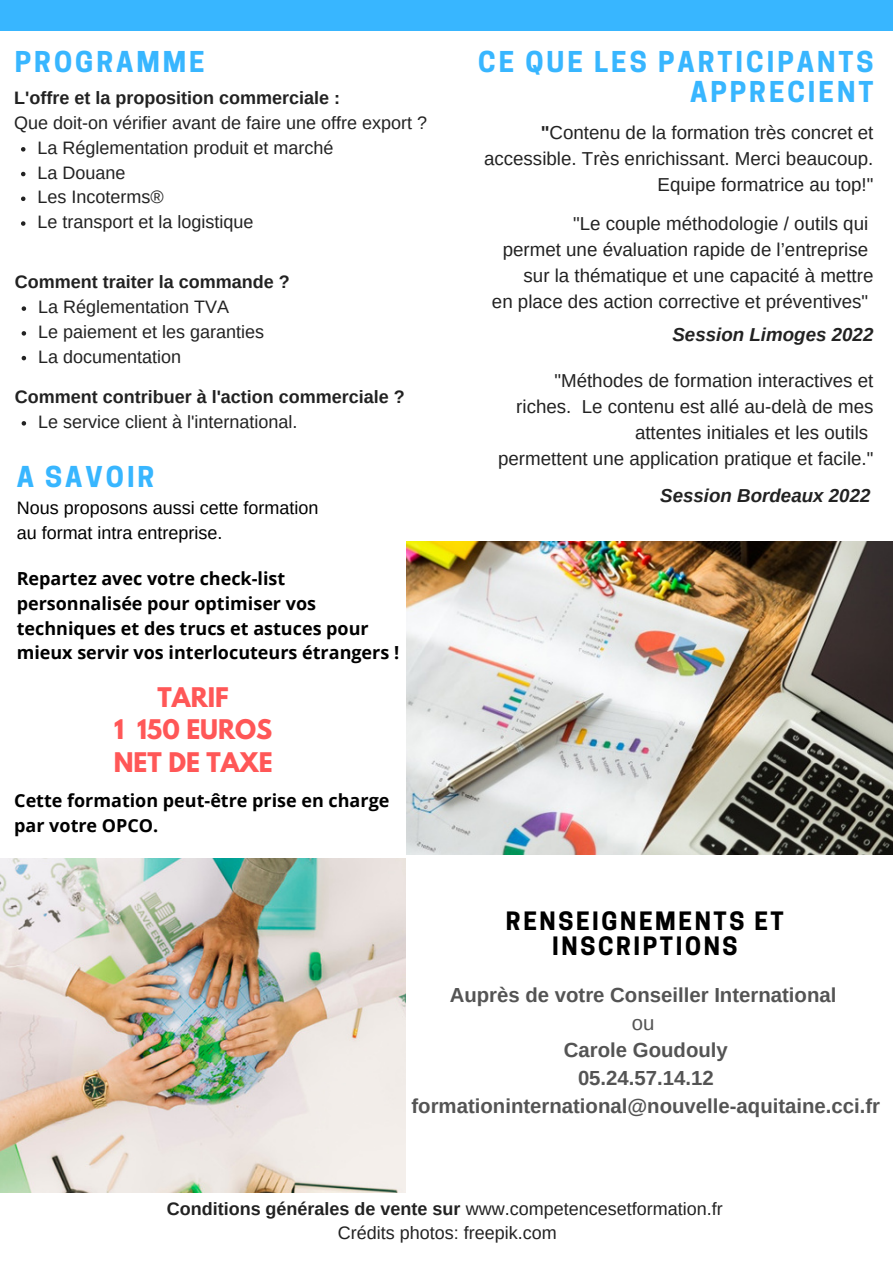
<style>
.page{position:relative;width:893px;height:1264px;background:#fff}
.page>*{position:absolute;margin:0;border:0;box-sizing:border-box;transform-origin:0 0}
.t1{font:700 27px/29.2px "Cooper Hewitt";letter-spacing:.11em;color:#38b6ff;text-align:right}
.t2{font:700 24px/32.5px "League Spartan";color:#ff5757;text-align:center}
.t3{font:700 23.7px/25.3px "Cooper Hewitt";letter-spacing:.11em;color:#000;text-align:center}
.t4{font:700 20.4px/27.8px "Arimo";color:#545454;text-align:center}
.t5{font:20.4px "Arimo";color:#545454}
.t6{font:18.75px/25.8px "Arimo";color:#222;text-align:right}
.t7{font:italic 700 18.75px "Arimo";color:#222}
.t8{font:18px/24.8px "Arimo";color:#222}
.t9{font:700 18px/24.8px "Open Sans";color:#000}
.t10{font:700 18px "Arimo";color:#222}
.t11{font:18px/24.8px "Arimo";color:#000}
.s1{font-weight:700}
</style>
<div class="page">
<div style="left:0;top:0;width:892px;height:30px;background:#38b6ff"></div>
<img style="left:406px;top:541px;width:486px;height:313px">
<img style="left:0;top:858px;width:406px;height:334px">
<svg style="left:21px;top:147px;width:4px;height:4px"></svg>
<svg style="left:21px;top:172px;width:4px;height:4px"></svg>
<svg style="left:21px;top:196px;width:4px;height:5px"></svg>
<svg style="left:21px;top:221px;width:4px;height:5px"></svg>
<svg style="left:22px;top:306px;width:4px;height:5px"></svg>
<svg style="left:22px;top:331px;width:4px;height:4px"></svg>
<svg style="left:22px;top:356px;width:4px;height:4px"></svg>
<svg style="left:22px;top:421px;width:4px;height:4px"></svg>
<h1 class="t1" style="left:15px;top:51px;width:191px">PROGRAMME</h1>
<p class="t10" style="left:14px;top:88px;width:327px">L'offre et la proposition commerciale :</p>
<p class="t8" style="left:14px;top:110px;width:414px">Que doit-on vérifier avant de faire une offre export ?</p>
<p class="t8" style="left:38px;top:135px;width:297px">La Réglementation produit et marché<br>La Douane<br>Les Incoterms®<br>Le transport et la logistique</p>
<p class="t10" style="left:15px;top:272px;width:276px">Comment traiter la commande ?</p>
<p class="t8" style="left:38px;top:294px;width:227px">La Réglementation TVA<br>Le paiement et les garanties<br>La documentation</p>
<p class="t10" style="left:15px;top:387px;width:391px">Comment contribuer à l'action commerciale ?</p>
<p class="t8" style="left:38px;top:409px;width:261px">Le service client à l'international.</p>
<h1 class="t1" style="left:17px;top:465px;width:139px">A SAVOIR</h1>
<p class="t11" style="left:17px;top:495px;width:303px">Nous proposons aussi cette formation au format intra entreprise.</p>
<p class="t9" style="left:17px;top:565px;width:384px">Repartez avec votre check-list personnalisée pour optimiser vos techniques et des trucs et astuces pour mieux servir vos interlocuteurs étrangers !</p>
<p class="t2" style="left:114px;top:684px;width:160px">TARIF<br>1 150 EUROS<br>NET DE TAXE</p>
<p class="t9" style="left:14px;top:787px;width:376px">Cette formation peut-être prise en charge par votre OPCO.</p>
<h1 class="t1" style="left:478px;top:51px;width:397px">CE QUE LES PARTICIPANTS<br>APPRECIENT</h1>
<p class="t6" style="left:484px;top:119px;width:391px"><span class="s1">"</span>Contenu de la formation très concret et accessible. Très enrichissant. Merci beaucoup.<br>Equipe formatrice au top!"</p>
<p class="t6" style="left:492px;top:211px;width:383px">"Le couple méthodologie / outils qui<br>permet une évaluation rapide de l’entreprise sur la thématique et une capacité à mettre<br>en place des action corrective et préventives"</p>
<p class="t7" style="left:672px;top:324px;width:202px">Session Limoges 2022</p>
<p class="t6" style="left:498px;top:368px;width:377px">"Méthodes de formation interactives et riches. Le contenu est allé au-delà de mes attentes initiales et les outils<br>permettent une application pratique et facile."</p>
<p class="t7" style="left:660px;top:485px;width:212px">Session Bordeaux 2022</p>
<p class="t3" style="left:506px;top:911px;width:279px">RENSEIGNEMENTS ET<br>INSCRIPTIONS</p>
<p class="t4" style="left:449px;top:981px;width:388px">Auprès de votre Conseiller International</p>
<p class="t5" style="left:631px;top:1011px;width:24px">ou</p>
<p class="t4" style="left:411px;top:1036px;width:470px">Carole Goudouly<br>05.24.57.14.12 formationinternational@nouvelle-aquitaine.cci.fr</p>
<p class="t8" style="left:167px;top:1195px;width:557px;text-align:center"><span class="s1">Conditions générales de vente sur</span> www.competencesetformation.fr<br>Crédits photos: freepik.com</p>
</div>
